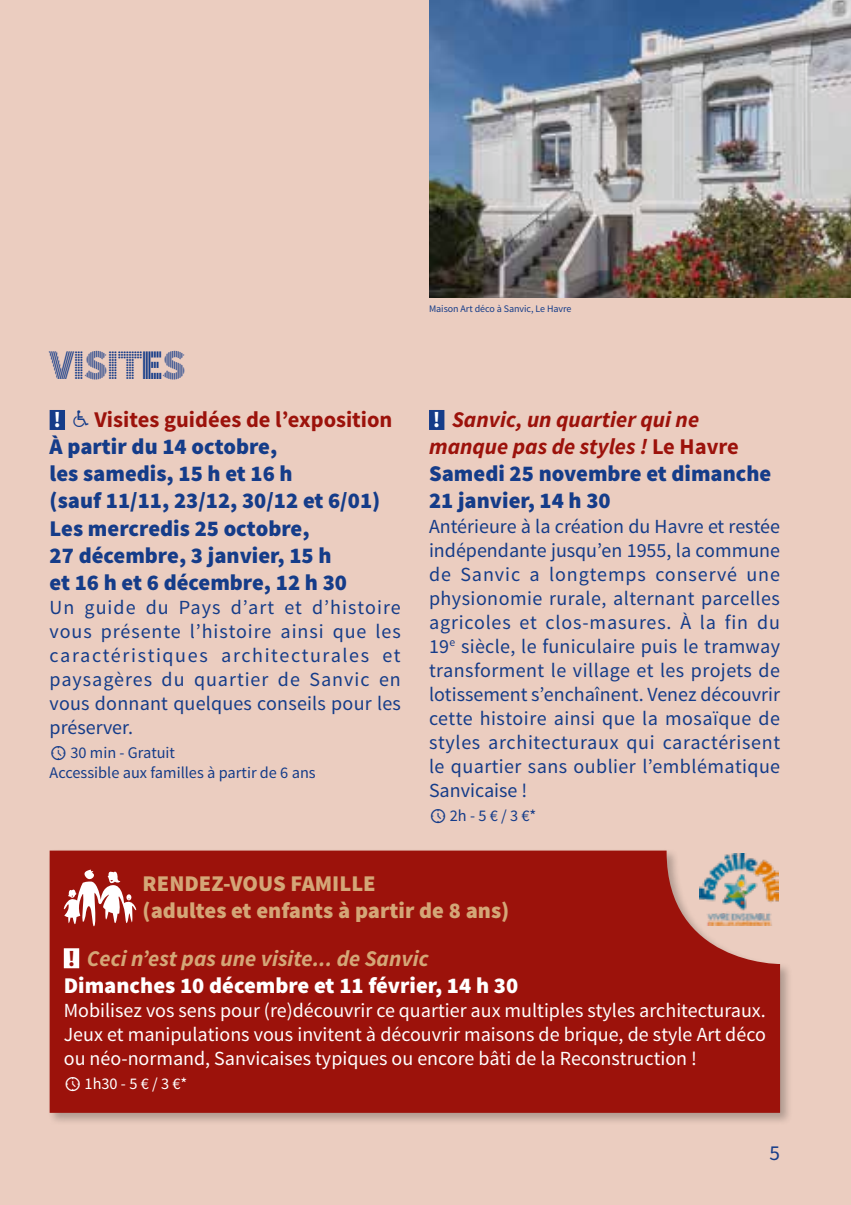
<style>
.page{position:relative;width:851px;height:1205px;background:#fff}
.page>*{position:absolute;margin:0;border:0;box-sizing:border-box;transform-origin:0 0}
.t1{font:42.5px "Source Sans Pro DISPLAY";letter-spacing:-.04em;color:#153c89}
.t2{font:900 22.5px/27px "Source Sans Pro";color:#153c89}
.t3{font:900 22.5px/27px "Source Sans Pro";color:#fff}
.t4{font:900 22.5px/27px "Source Sans Pro";color:#d4a677}
.t5{font:21.25px "Source Sans Pro";color:#153c89}
.t6{font:20px/24px "Source Sans Pro";letter-spacing:.01em;color:#153c89;text-align:justify}
.t7{font:20px/24px "Source Sans Pro";color:#fff;text-align:justify}
.t8{font:16.25px/19.5px "Source Sans Pro";color:#153c89}
.t9{font:16.25px "Source Sans Pro";color:#fff}
.t10{font:10px "Source Sans Pro";letter-spacing:-.005em;color:#153c89}
.s1{font-weight:700;color:#fff}
.s2{font-family:"Travelcons";font-weight:400;font-size:15px}
.s3{font-weight:700;color:#9c120b}
.s4{font-weight:700;font-style:italic;color:#9c120b}
.s5{font-weight:700;font-style:italic;color:#d4a677}
</style>
<div class="page">
<div style="left:0;top:0;width:850px;height:1205px;background:#ebcdc0"></div>
<img style="left:429px;top:0;width:421px;height:298px">
<div style="left:50px;top:410px;width:15px;height:20px;background:#153c89"></div>
<div style="left:429px;top:410px;width:15px;height:20px;background:#153c89"></div>
<div style="left:47px;top:847px;width:745px;height:279px;background:#000;opacity:.25"></div>
<svg style="left:48px;top:849px;width:733px;height:265px;background:#a01e16"></svg>
<svg style="left:63px;top:869px;width:74px;height:61px;background:#bf6662"></svg>
<div style="left:64px;top:948px;width:15px;height:20px;background:#fff"></div>
<svg style="left:66px;top:1077px;width:14px;height:14px"></svg>
<h1 class="t1" style="left:50px;top:343px;width:138px">VISITES</h1>
<p class="t2" style="left:50px;top:407px;width:344px"><span class="s1">!</span> <span class="s2">E</span> <span class="s3">Visites guidées de l’exposition<br></span>À partir du 14 octobre,<br>les samedis, 15 h et 16 h<br>(sauf 11/11, 23/12, 30/12 et 6/01)<br>Les mercredis 25 octobre,<br>27 décembre, 3 janvier, 15 h<br>et 16 h et 6 décembre, 12 h 30</p>
<p class="t6" style="left:50px;top:595px;width:352px">Un guide du Pays d’art et d’histoire vous présente l’histoire ainsi que les caractéristiques architecturales et paysagères du quartier de Sanvic en vous donnant quelques conseils pour les préserver.</p>
<p class="t8" style="left:50px;top:743px;width:267px;text-indent:21px">30 min - Gratuit<br>Accessible aux familles à partir de 6 ans</p>
<p class="t10" style="left:429px;top:303px;width:144px">Maison Art déco à Sanvic, Le Havre</p>
<p class="t2" style="left:429px;top:407px;width:344px"><span class="s1">!</span> <span class="s4">Sanvic, un quartier qui ne manque pas de styles !</span> <span class="s3">Le Havre<br></span>Samedi 25 novembre et dimanche<br>21 janvier, 14 h 30</p>
<p class="t6" style="left:429px;top:514px;width:352px">Antérieure à la création du Havre et restée indépendante jusqu’en 1955, la commune de Sanvic a longtemps conservé une physionomie rurale, alternant parcelles agricoles et clos-masures. À la fin du 19<sup>e</sup> siècle, le funiculaire puis le tramway transforment le village et les projets de lotissement s’enchaînent. Venez découvrir cette histoire ainsi que la mosaïque de styles architecturaux qui caractérisent le quartier sans oublier l’emblématique Sanvicaise !</p>
<p class="t8" style="left:450px;top:806px;width:88px">2h - 5 € / 3 €*</p>
<p class="t4" style="left:143px;top:870px;width:368px">RENDEZ-VOUS FAMILLE<br>(adultes et enfants à partir de 8 ans)</p>
<p class="t3" style="left:64px;top:946px;width:455px"><span class="s3">!</span> <span class="s5">Ceci n’est pas une visite... de Sanvic<br></span>Dimanches 10 décembre et 11 février, 14 h 30</p>
<p class="t7" style="left:64px;top:998px;width:703px">Mobilisez vos sens pour (re)découvrir ce quartier aux multiples styles architecturaux.<br>Jeux et manipulations vous invitent à découvrir maisons de brique, de style Art déco ou néo-normand, Sanvicaises typiques ou encore bâti de la Reconstruction !</p>
<p class="t9" style="left:85px;top:1074px;width:104px">1h30 - 5 € / 3 €*</p>
<p class="t5" style="left:769px;top:1140px;width:12px">5</p>
</div>
